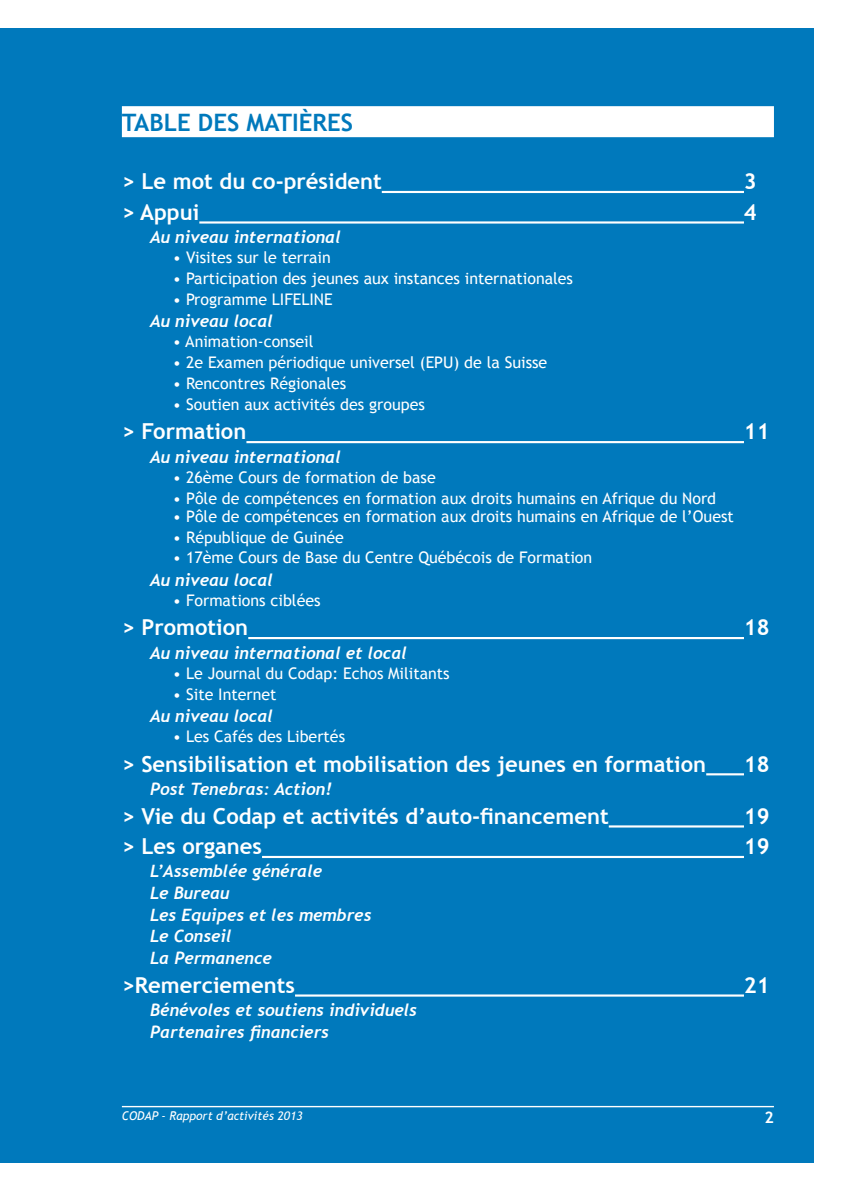
<style>
.page{position:relative;width:842px;height:1191px;background:#fff}
.page>*{position:absolute;margin:0;border:0;box-sizing:border-box;transform-origin:0 0}
.t1{font:700 24px "Trebuchet MS";color:#0079bc}
.t2{font:700 22px "Trebuchet MS";color:#fff}
.t3{font:italic 700 17px/21.6px "Trebuchet";color:#fff}
.t4{font:16px "Trebuchet MS";color:#fff}
.t5{font:700 16px "Trebuchet MS";color:#fff}
.t6{font:italic 12px "Trebuchet MS";color:#fff}
</style>
<div class="page">
<div style="left:0;top:28px;width:814px;height:1134px;background:#0079bc"></div>
<hr style="left:122px;top:1106px;width:652px;height:1px;background:#fff">
<div style="left:122px;top:106px;width:652px;height:31px;background:#fff"></div>
<hr style="left:382px;top:191px;width:362px;height:2px;background:#fff">
<hr style="left:199px;top:221px;width:545px;height:2px;background:#fff">
<hr style="left:246px;top:441px;width:498px;height:2px;background:#fff">
<hr style="left:248px;top:637px;width:496px;height:2px;background:#fff">
<hr style="left:706px;top:773px;width:38px;height:2px;background:#fff">
<hr style="left:609px;top:825px;width:135px;height:2px;background:#fff">
<hr style="left:262px;top:856px;width:482px;height:2px;background:#fff">
<hr style="left:295px;top:994px;width:449px;height:2px;background:#fff">
<h1 class="t1" style="left:122px;top:108px;width:233px">TABLE DES MATIÈRES</h1>
<h2 class="t2" style="left:122px;top:168px;width:261px">&gt; Le mot du co-président</h2>
<h2 class="t2" style="left:744px;top:168px;width:14px">3</h2>
<h2 class="t2" style="left:122px;top:198px;width:79px">&gt; Appui</h2>
<h2 class="t2" style="left:744px;top:198px;width:14px">4</h2>
<p class="t3" style="left:150px;top:226px;width:192px">Au niveau international</p>
<p class="t4" style="left:173px;top:248px;width:159px">• Visites sur le terrain</p>
<p class="t4" style="left:173px;top:269px;width:402px">• Participation des jeunes aux instances internationales</p>
<p class="t4" style="left:173px;top:290px;width:161px">• Programme LIFELINE</p>
<p class="t3" style="left:150px;top:310px;width:124px">Au niveau local</p>
<p class="t4" style="left:173px;top:332px;width:142px">• Animation-conseil</p>
<p class="t4" style="left:173px;top:353px;width:376px">• 2e Examen périodique universel (EPU) de la Suisse</p>
<p class="t4" style="left:173px;top:374px;width:175px">• Rencontres Régionales</p>
<p class="t4" style="left:173px;top:395px;width:253px">• Soutien aux activités des groupes</p>
<h2 class="t2" style="left:122px;top:418px;width:126px">&gt; Formation</h2>
<h2 class="t2" style="left:744px;top:418px;width:27px">11</h2>
<p class="t3" style="left:150px;top:446px;width:192px">Au niveau international</p>
<p class="t4" style="left:173px;top:468px;width:264px">• 26ème Cours de formation de base</p>
<p class="t4" style="left:173px;top:488px;width:545px">• Pôle de compétences en formation aux droits humains en Afrique du Nord</p>
<p class="t4" style="left:173px;top:506px;width:562px">• Pôle de compétences en formation aux droits humains en Afrique de l’Ouest</p>
<p class="t4" style="left:173px;top:527px;width:172px">• République de Guinée</p>
<p class="t4" style="left:173px;top:548px;width:421px">• 17ème Cours de Base du Centre Québécois de Formation</p>
<p class="t3" style="left:150px;top:569px;width:124px">Au niveau local</p>
<p class="t4" style="left:173px;top:591px;width:149px">• Formations ciblées</p>
<h2 class="t2" style="left:122px;top:613px;width:128px">&gt; Promotion</h2>
<h2 class="t2" style="left:744px;top:613px;width:27px">18</h2>
<p class="t3" style="left:150px;top:642px;width:258px">Au niveau international et local</p>
<p class="t4" style="left:173px;top:664px;width:278px">• Le Journal du Codap: Echos Militants</p>
<p class="t4" style="left:173px;top:684px;width:105px">• Site Internet</p>
<p class="t3" style="left:150px;top:705px;width:124px">Au niveau local</p>
<p class="t4" style="left:173px;top:727px;width:174px">• Les Cafés des Libertés</p>
<h2 class="t2" style="left:122px;top:750px;width:586px">&gt; Sensibilisation et mobilisation des jeunes en formation</h2>
<h2 class="t2" style="left:744px;top:750px;width:27px">18</h2>
<p class="t3" style="left:150px;top:778px;width:183px">Post Tenebras: Action!</p>
<h2 class="t2" style="left:122px;top:802px;width:488px">&gt; Vie du Codap et activités d’auto-financement</h2>
<h2 class="t2" style="left:744px;top:802px;width:27px">19</h2>
<h2 class="t2" style="left:122px;top:832px;width:142px">&gt; Les organes</h2>
<h2 class="t2" style="left:744px;top:832px;width:27px">19</h2>
<p class="t3" style="left:150px;top:860px;width:223px">L’Assemblée générale<br>Le Bureau<br>Les Equipes et les membres<br>Le Conseil<br>La Permanence</p>
<h2 class="t2" style="left:122px;top:971px;width:175px">&gt;Remerciements</h2>
<h2 class="t2" style="left:744px;top:971px;width:27px">21</h2>
<p class="t3" style="left:150px;top:999px;width:268px">Bénévoles et soutiens individuels<br>Partenaires financiers</p>
<p class="t6" style="left:122px;top:1109px;width:182px">CODAP - Rapport d’activités 2013</p>
<p class="t5" style="left:764px;top:1107px;width:11px">2</p>
</div>
